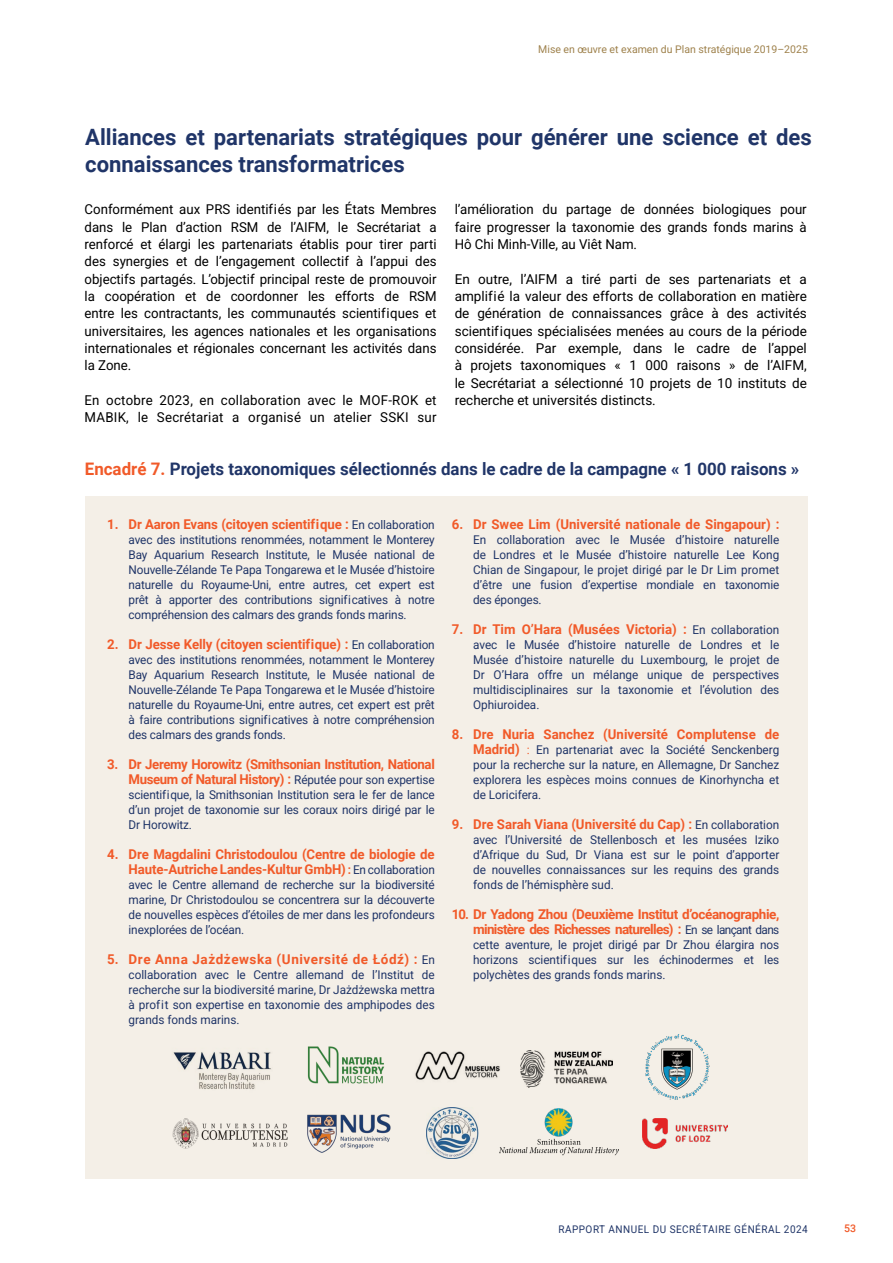
<style>
.page{position:relative;width:893px;height:1263px;background:#fff}
.page>*{position:absolute;margin:0;border:0;box-sizing:border-box;transform-origin:0 0}
.t1{font:700 22.5px/27px "Roboto";color:#203568}
.t2{font:700 17.25px "Roboto";color:#203568}
.t3{font:13.5px/17.4px "Roboto";color:#000;text-align:justify}
.t4{font:700 13.5px/15px "Roboto";letter-spacing:-.01em;color:#f15a29;text-align:right}
.t5{font:700 13.5px/15px "Roboto";letter-spacing:-.03em;color:#f15a29;text-align:right}
.t6{font:13.5px/17.4px "Roboto";letter-spacing:.02em;color:#000}
.t7{font:700 13.5px "Roboto";letter-spacing:.04em;color:#f15a29}
.t8{font:12px/15px "Roboto";letter-spacing:-.01em;color:#203568;text-align:justify}
.t9{font:10.5px "Roboto";color:#9f824d}
.t10{font:10.5px "Roboto";letter-spacing:.05em;color:#203568;scale:.95 1}
.t11{font:500 10.5px "Roboto";color:#f15a29}
.s1{color:#f15a29}
.s2{font-weight:400;font-size:12px;color:#203568}
.s3{font-size:12px}
.s4{font-weight:700;font-size:13.5px;color:#f15a29}
</style>
<div class="page">
<div style="left:85px;top:496px;width:723px;height:683px;background:#f4efe7"></div>
<img style="left:307px;top:1046px;width:77px;height:38px">
<img style="left:520px;top:1051px;width:92px;height:37px">
<img style="left:173px;top:1052px;width:98px;height:37px">
<img style="left:646px;top:1034px;width:63px;height:65px">
<img style="left:415px;top:1051px;width:85px;height:29px">
<img style="left:427px;top:1108px;width:52px;height:51px">
<img style="left:500px;top:1108px;width:119px;height:47px">
<img style="left:307px;top:1114px;width:84px;height:38px">
<img style="left:643px;top:1118px;width:84px;height:30px">
<img style="left:172px;top:1118px;width:116px;height:31px">
<p class="t9" style="left:538px;top:42px;width:271px">Mise en œuvre et examen du Plan stratégique 2019–2025</p>
<h1 class="t1" style="left:85px;top:122px;width:728px">Alliances et partenariats stratégiques pour générer une science et des connaissances transformatrices</h1>
<p class="t3" style="left:85px;top:200px;width:354px">Conformément aux PRS identifiés par les États Membres dans le Plan d’action RSM de l’AIFM, le Secrétariat a renforcé et élargi les partenariats établis pour tirer parti des synergies et de l’engagement collectif à l’appui des objectifs partagés. L’objectif principal reste de promouvoir la coopération et de coordonner les efforts de RSM entre les contractants, les communautés scientifiques et universitaires, les agences nationales et les organisations internationales et régionales concernant les activités dans la Zone.</p>
<p class="t6" style="left:85px;top:391px;width:354px">En octobre 2023, en collaboration avec le MOF-ROK et<br>MABIK, le Secrétariat a organisé un atelier SSKI sur</p>
<p class="t3" style="left:455px;top:200px;width:354px">l’amélioration du partage de données biologiques pour faire progresser la taxonomie des grands fonds marins à Hô Chi Minh-Ville, au Viêt Nam.</p>
<p class="t3" style="left:455px;top:270px;width:354px">En outre, l’AIFM a tiré parti de ses partenariats et a amplifié la valeur des efforts de collaboration en matière de génération de connaissances grâce à des activités scientifiques spécialisées menées au cours de la période considérée. Par exemple, dans le cadre de l’appel à projets taxonomiques « 1 000 raisons » de l’AIFM, le Secrétariat a sélectionné 10 projets de 10 instituts de recherche et universités distincts.</p>
<h2 class="t2" style="left:85px;top:457px;width:716px"><span class="s1">Encadré 7.</span> Projets taxonomiques sélectionnés dans le cadre de la campagne « 1 000 raisons »</h2>
<p class="t4" style="left:107px;top:516px;width:329px">1. Dr Aaron Evans (citoyen scientifique : <span class="s2">En collaboration</span></p>
<p class="t8" style="left:129px;top:532px;width:308px">avec des institutions renommées, notamment le Monterey Bay Aquarium Research Institute, le Musée national de Nouvelle-Zélande Te Papa Tongarewa et le Musée d’histoire naturelle du Royaume-Uni, entre autres, cet expert est prêt à apporter des contributions significatives à notre compréhension des calmars des grands fonds marins.</p>
<p class="t4" style="left:107px;top:636px;width:329px">2. Dr Jesse Kelly (citoyen scientifique) : <span class="s2">En collaboration</span></p>
<p class="t8" style="left:129px;top:652px;width:308px">avec des institutions renommées, notamment le Monterey Bay Aquarium Research Institute, le Musée national de Nouvelle-Zélande Te Papa Tongarewa et le Musée d’histoire naturelle du Royaume-Uni, entre autres, cet expert est prêt à faire contributions significatives à notre compréhension des calmars des grands fonds.</p>
<p class="t5" style="left:107px;top:756px;width:329px">3. Dr Jeremy Horowitz (Smithsonian Institution, National<br>Museum of Natural History) : <span class="s2">Réputée pour son expertise</span></p>
<p class="t8" style="left:129px;top:787px;width:308px">scientifique, la Smithsonian Institution sera le fer de lance d’un projet de taxonomie sur les coraux noirs dirigé par le Dr Horowitz.</p>
<p class="t4" style="left:107px;top:846px;width:329px">4. Dre Magdalini Christodoulou (Centre de biologie de<br>Haute-Autriche Landes-Kultur GmbH) <span class="s3">:</span> <span class="s2">En collaboration</span></p>
<p class="t8" style="left:129px;top:877px;width:308px">avec le Centre allemand de recherche sur la biodiversité marine, Dr Christodoulou se concentrera sur la découverte de nouvelles espèces d’étoiles de mer dans les profondeurs inexplorées de l’océan.</p>
<p class="t7" style="left:107px;top:950px;width:329px">5. Dre Anna Jażdżewska (Université de Łódź) : <span class="s2">En</span></p>
<p class="t8" style="left:129px;top:967px;width:308px">collaboration avec le Centre allemand de l’Institut de recherche sur la biodiversité marine, Dr Jażdżewska mettra à profit son expertise en taxonomie des amphipodes des grands fonds marins.</p>
<p class="t4" style="left:452px;top:516px;width:329px">6. Dr Swee Lim (Université nationale de Singapour) :</p>
<p class="t8" style="left:473px;top:532px;width:308px">En collaboration avec le Musée d’histoire naturelle de Londres et le Musée d’histoire naturelle Lee Kong Chian de Singapour, le projet dirigé par le Dr Lim promet d’être une fusion d’expertise mondiale en taxonomie des éponges.</p>
<p class="t4" style="left:452px;top:621px;width:329px">7. Dr Tim O’Hara (Musées Victoria) : <span class="s2">En collaboration</span></p>
<p class="t8" style="left:473px;top:637px;width:308px">avec le Musée d’histoire naturelle de Londres et le Musée d’histoire naturelle du Luxembourg, le projet de Dr O’Hara offre un mélange unique de perspectives multidisciplinaires sur la taxonomie et l’évolution des Ophiuroidea.</p>
<p class="t4" style="left:452px;top:726px;width:329px">8. Dre Nuria Sanchez (Université Complutense de</p>
<p class="t8" style="left:473px;top:742px;width:308px"><span class="s4">Madrid)</span> <span class="s1">:</span> En partenariat avec la Société Senckenberg pour la recherche sur la nature, en Allemagne, Dr Sanchez explorera les espèces moins connues de Kinorhyncha et de Loricifera.</p>
<p class="t4" style="left:452px;top:816px;width:329px">9. Dre Sarah Viana (Université du Cap) : <span class="s2">En collaboration</span></p>
<p class="t8" style="left:473px;top:832px;width:308px">avec l’Université de Stellenbosch et les musées Iziko d’Afrique du Sud, Dr Viana est sur le point d’apporter de nouvelles connaissances sur les requins des grands fonds de l’hémisphère sud.</p>
<p class="t5" style="left:452px;top:906px;width:329px">10. Dr Yadong Zhou (Deuxième Institut d’océanographie, ministère des Richesses naturelles) : <span class="s2">En se lançant dans</span></p>
<p class="t8" style="left:473px;top:937px;width:308px">cette aventure, le projet dirigé par Dr Zhou élargira nos horizons scientifiques sur les échinodermes et les polychètes des grands fonds marins.</p>
<p class="t10" style="left:558px;top:1221px;width:264px">RAPPORT ANNUEL DU SECRÉTAIRE GÉNÉRAL 2024</p>
<p class="t11" style="left:844px;top:1221px;width:13px">53</p>
</div>
